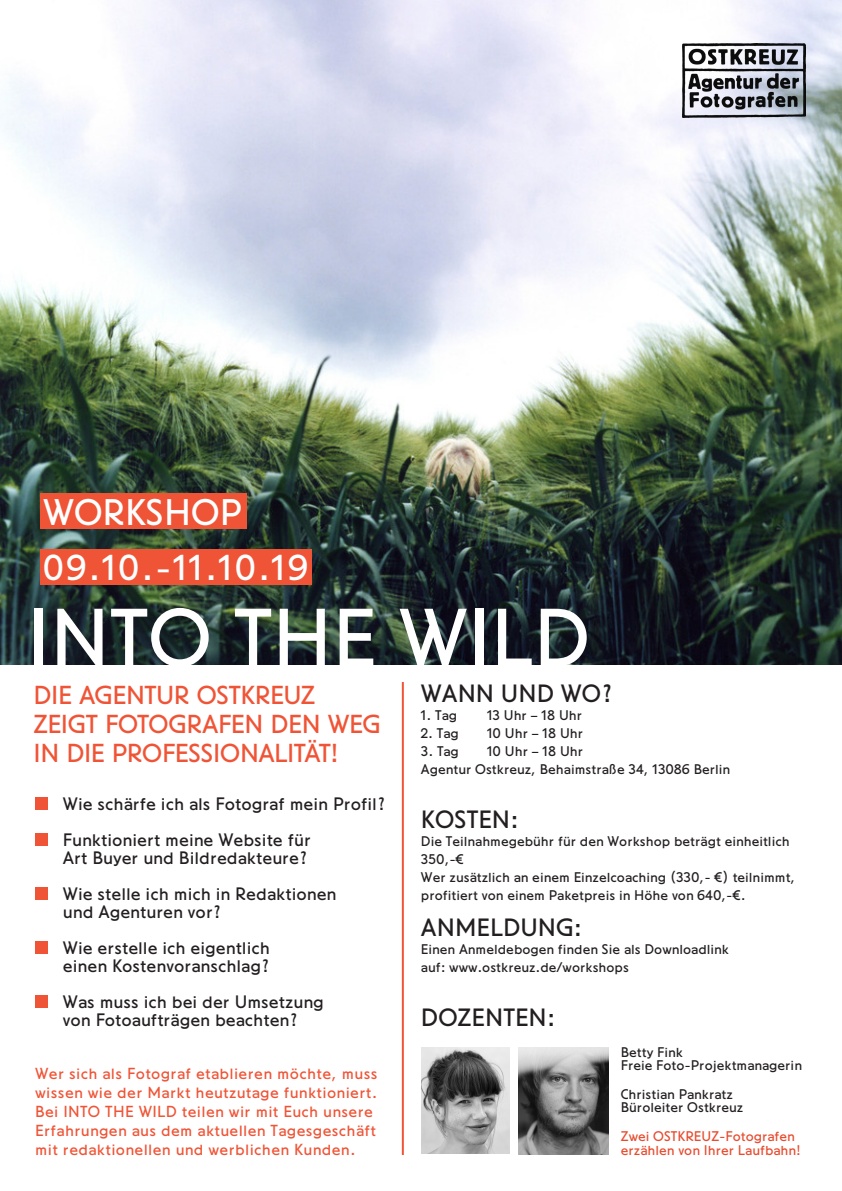
<style>
.page{position:relative;width:842px;height:1191px;background:#fff}
.page>*{position:absolute;margin:0;border:0;box-sizing:border-box;transform-origin:0 0}
.t1{font:82.1px "HM Ostblock";color:#fff}
.t2{font:37px "HM Ostblock";color:#fff}
.t3{font:36px "HM Ostblock";letter-spacing:.04em;color:#fff}
.t4{font:26px "HM Ostblock";letter-spacing:-.02em;color:#f05436}
.t5{font:25px "HM Ostblock";color:#231f20}
.t6{font:18px "HM Ostblock";color:#231f20}
.t7{font:16px/19px "HM Ostblock";letter-spacing:.02em;color:#f05436}
.t8{font:14px/18px "HM Ostblock";color:#231f20}
.t9{font:14px "HM Ostblock";color:#e74c2f}
</style>
<div class="page">
<img style="left:0;top:0;width:842px;height:664px">
<img style="left:682px;top:43px;width:124px;height:75px">
<div style="left:35px;top:797px;width:13px;height:13px;background:#f05436"></div>
<div style="left:35px;top:833px;width:13px;height:13px;background:#f05436"></div>
<div style="left:35px;top:887px;width:13px;height:13px;background:#f05436"></div>
<div style="left:35px;top:941px;width:13px;height:13px;background:#f05436"></div>
<div style="left:35px;top:995px;width:13px;height:13px;background:#f05436"></div>
<hr style="left:402px;top:682px;width:2px;height:473px;background:#f05436">
<img style="left:421px;top:1047px;width:88px;height:106px">
<img style="left:518px;top:1047px;width:90px;height:108px">
<div style="left:40px;top:549px;width:272px;height:35px;background:#f05436"></div>
<div style="left:40px;top:493px;width:207px;height:35px;background:#f05436"></div>
<p class="t2" style="left:43px;top:484px;width:200px">WORKSHOP</p>
<p class="t3" style="left:43px;top:540px;width:268px">09.10.-11.10.19</p>
<p class="t1" style="left:27px;top:575px;width:565px">INTO THE WILD</p>
<p class="t4" style="left:34px;top:675px;width:283px">DIE AGENTUR OSTKREUZ</p>
<p class="t4" style="left:34px;top:704px;width:348px">ZEIGT FOTOGRAFEN DEN WEG</p>
<p class="t4" style="left:34px;top:733px;width:307px">IN DIE PROFESSIONALITÄT!</p>
<p class="t6" style="left:63px;top:790px;width:325px">Wie schärfe ich als Fotograf mein Profil?</p>
<p class="t6" style="left:63px;top:826px;width:250px">Funktioniert meine Website für</p>
<p class="t6" style="left:63px;top:844px;width:247px">Art Buyer und Bildredakteure?</p>
<p class="t6" style="left:63px;top:880px;width:275px">Wie stelle ich mich in Redaktionen</p>
<p class="t6" style="left:63px;top:898px;width:161px">und Agenturen vor?</p>
<p class="t6" style="left:63px;top:934px;width:209px">Wie erstelle ich eigentlich</p>
<p class="t6" style="left:63px;top:952px;width:209px">einen Kostenvoranschlag?</p>
<p class="t6" style="left:63px;top:988px;width:262px">Was muss ich bei der Umsetzung</p>
<p class="t6" style="left:63px;top:1006px;width:237px">von Fotoaufträgen beachten?</p>
<p class="t7" style="left:35px;top:1062px;width:344px">Wer sich als Fotograf etablieren möchte, muss wissen wie der Markt heutzutage funktioniert.<br>Bei INTO THE WILD teilen wir mit Euch unsere Erfahrungen aus dem aktuellen Tagesgeschäft mit redaktionellen und werblichen Kunden.</p>
<p class="t5" style="left:421px;top:674px;width:194px">WANN UND WO?</p>
<p class="t8" style="left:421px;top:705px;width:38px">1. Tag</p>
<p class="t8" style="left:487px;top:705px;width:97px">13 Uhr – 18 Uhr</p>
<p class="t8" style="left:421px;top:723px;width:39px">2. Tag</p>
<p class="t8" style="left:487px;top:723px;width:98px">10 Uhr – 18 Uhr</p>
<p class="t8" style="left:421px;top:741px;width:39px">3. Tag</p>
<p class="t8" style="left:487px;top:741px;width:98px">10 Uhr – 18 Uhr</p>
<p class="t8" style="left:421px;top:759px;width:311px">Agentur Ostkreuz, Behaimstraße 34, 13086 Berlin</p>
<p class="t5" style="left:421px;top:800px;width:99px">KOSTEN:</p>
<p class="t8" style="left:421px;top:831px;width:370px">Die Teilnahmegebühr für den Workshop beträgt einheitlich<br>350,-€</p>
<p class="t8" style="left:421px;top:867px;width:376px">Wer zusätzlich an einem Einzelcoaching (330,- €) teilnimmt,</p>
<p class="t8" style="left:421px;top:885px;width:326px">profitiert von einem Paketpreis in Höhe von 640,-€.</p>
<p class="t5" style="left:421px;top:908px;width:163px">ANMELDUNG:</p>
<p class="t8" style="left:421px;top:939px;width:310px">Einen Anmeldebogen finden Sie als Downloadlink</p>
<p class="t8" style="left:421px;top:957px;width:210px">auf: www.ostkreuz.de/workshops</p>
<p class="t5" style="left:421px;top:998px;width:136px">DOZENTEN:</p>
<p class="t8" style="left:621px;top:1042px;width:64px">Betty Fink</p>
<p class="t8" style="left:621px;top:1055px;width:183px">Freie Foto-Projektmanagerin</p>
<p class="t8" style="left:621px;top:1084px;width:114px">Christian Pankratz</p>
<p class="t8" style="left:621px;top:1097px;width:124px">Büroleiter Ostkreuz</p>
<p class="t9" style="left:621px;top:1125px;width:176px">Zwei OSTKREUZ-Fotografen</p>
<p class="t9" style="left:621px;top:1139px;width:182px">erzählen von Ihrer Laufbahn!</p>
</div>
